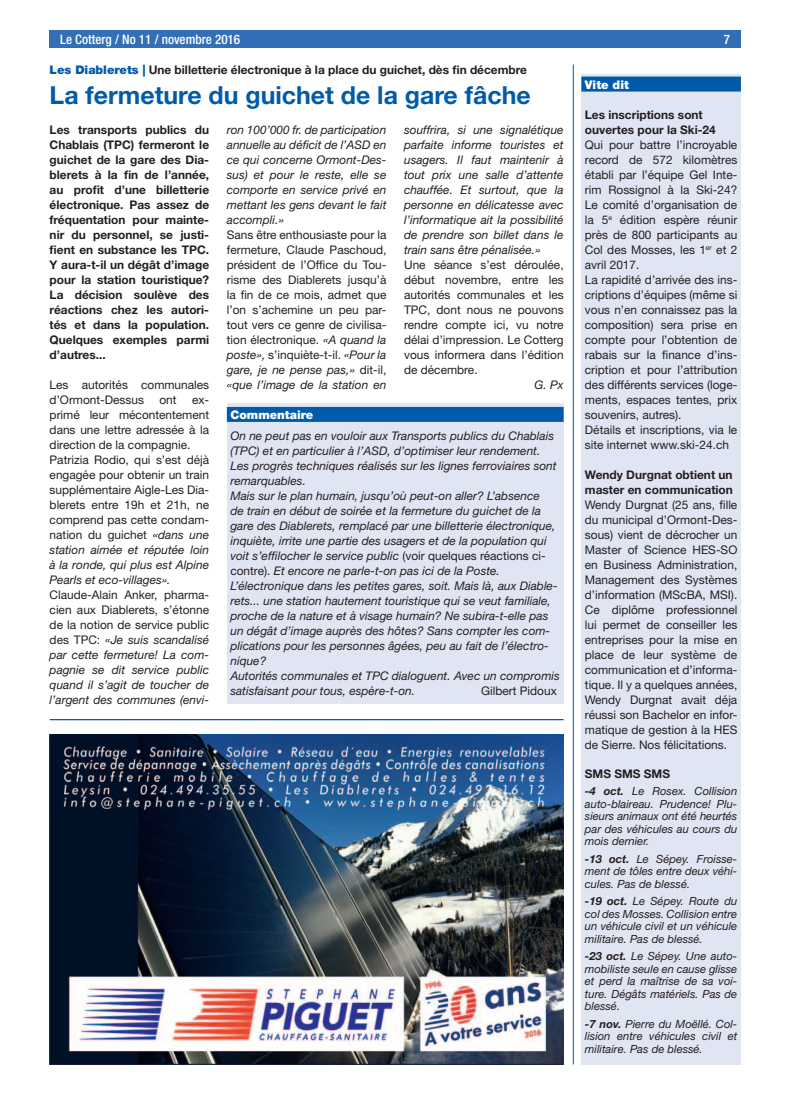
<style>
.page{position:relative;width:787px;height:1106px;background:#fff}
.page>*{position:absolute;margin:0;border:0;box-sizing:border-box;transform-origin:0 0}
.t1{font:700 24.88px "Helvetica Neue LT Std";color:#015aaa}
.t2{font:500 condensed 13.12px "Helvetica Neue LT Std";color:#fff}
.t3{font:11.88px/15px "Helvetica Neue LT Std";color:#231f20}
.t4{font:italic 11.88px/15px "Helvetica Neue LT Std";color:#231f20;text-align:justify}
.t5{font:700 11.88px/15px "Helvetica Neue LT Std";color:#231f20}
.t6{font:900 11.88px "Helvetica Neue LT Std";color:#fff}
.t7{font:italic 11.25px/12.5px "Helvetica Neue LT Std";color:#231f20;text-align:justify}
.s1{font-weight:900;color:#015aaa}
.s2{font-weight:700}
.s3{font-style:italic}
.s4{font-style:normal}
</style>
<div class="page">
<div style="left:50px;top:30px;width:691px;height:18px;background:#326fb7"></div>
<div style="left:581px;top:74px;width:160px;height:990px;background:#e0e5f3"></div>
<div style="left:581px;top:77px;width:160px;height:15px;background:#015aaa"></div>
<img style="left:50px;top:734px;width:513px;height:330px">
<div style="left:227px;top:404px;width:336px;height:300px;background:#e0e5f3"></div>
<div style="left:227px;top:407px;width:336px;height:15px;background:#015aaa"></div>
<hr style="left:50px;top:719px;width:513px;height:1px;background:#015aaa">
<hr style="left:573px;top:64px;width:1px;height:1000px;background:#015aaa">
<p class="t2" style="left:60px;top:34px;width:181px">Le Cotterg / No 11 / novembre 2016</p>
<p class="t2" style="left:724px;top:34px;width:8px">7</p>
<p class="t5" style="left:50px;top:63px;width:479px"><span class="s1">Les Diablerets |</span> Une billetterie électronique à la place du guichet, dès fin décembre</p>
<h1 class="t1" style="left:50px;top:86px;width:482px">La fermeture du guichet de la gare fâche</h1>
<p class="t5" style="left:50px;top:123px;width:161px;text-align:justify">Les transports publics du Chablais (TPC) fermeront le guichet de la gare des Dia&shy;blerets à la fin de l’année, au profit d’une billetterie électronique. Pas assez de fréquentation pour mainte&shy;nir du personnel, se justi&shy;fient en substance les TPC.<br>Y aura-t-il un dégât d’image pour la station touristique?<br>La décision soulève des réactions chez les autori&shy;tés et dans la population.<br>Quelques exemples parmi d’autres...</p>
<p class="t3" style="left:50px;top:378px;width:161px">Les autorités communales d’Ormont-Dessus</p>
<p class="t6" style="left:585px;top:80px;width:45px">Vite dit</p>
<p class="t5" style="left:585px;top:108px;width:132px">Les inscriptions sont ouvertes pour la Ski-24</p>
<p class="t3" style="left:585px;top:138px;width:154px">Qui pour battre l’incroyable record de 572 kilomètres établi par l’équipe Gel Inte&shy;rim Rossignol à la Ski-24?<br>Le comité d’organisation de la 5<sup>e</sup> édition espère réunir près de 800 participants au<br>Col des Mosses, les 1<sup>er</sup> et 2 avril 2017.<br>La rapidité d’arrivée des ins&shy;criptions d’équipes (même si vous n’en connaissez pas la composition) sera prise en compte pour l’obtention de rabais sur la finance d’ins&shy;cription et pour l’attribution des différents services (loge&shy;ments, espaces tentes, prix souvenirs, autres).<br>Détails et inscriptions, via le site internet www.ski-24.ch</p>
<p class="t5" style="left:585px;top:468px;width:149px">Wendy Durgnat obtient un master en communication</p>
<p class="t3" style="left:585px;top:498px;width:154px;text-align:justify">Wendy Durgnat (25 ans, fille du municipal d’Ormont-Des&shy;sous) vient de décrocher un Master of Science HES-SO en Business Administration, Management des Systèmes d’information (MScBA, MSI).<br>Ce diplôme professionnel lui permet de conseiller les entreprises pour la mise en place de leur système de communication et d’informa&shy;tique. Il y a quelques années, Wendy Durgnat avait déja réussi son Bachelor en infor&shy;matique de gestion à la HES de Sierre. Nos félicitations.</p>
<p class="t5" style="left:585px;top:767px;width:87px">SMS SMS SMS</p>
<p class="t7" style="left:585px;top:786px;width:154px"><span class="s2">-4 oct.</span> Le Rosex. Collision auto-blaireau. Prudence! Plu&shy;sieurs animaux ont été heurtés par des véhicules au cours du mois dernier.</p>
<p class="t7" style="left:585px;top:854px;width:154px"><span class="s2">-13 oct.</span> Le Sépey. Froisse&shy;ment de tôles entre deux véhi&shy;cules. Pas de blessé.</p>
<p class="t7" style="left:585px;top:896px;width:154px"><span class="s2">-19 oct.</span> Le Sépey. Route du col des Mosses. Collision entre un véhicule civil et un véhicule militaire. Pas de blessé.</p>
<p class="t7" style="left:585px;top:951px;width:154px"><span class="s2">-23 oct.</span> Le Sépey. Une auto&shy;mobiliste seule en cause glisse et perd la maîtrise de sa voi&shy;ture. Dégâts matériels. Pas de blessé.</p>
<p class="t7" style="left:585px;top:1019px;width:154px"><span class="s2">-7 nov.</span> Pierre du Moëllé. Col&shy;lision entre véhicules civil et militaire. Pas de blessé.</p>
<p class="t4" style="left:404px;top:123px;width:161px">souffrira, si une signalétique parfaite informe touristes et usagers. Il faut maintenir à tout prix une salle d’attente chauffée. Et surtout, que la personne en délicatesse avec l’informatique ait la possibilité de prendre son billet dans le train sans être pénalisée.»</p>
<p class="t3" style="left:404px;top:258px;width:161px;text-align:justify">Une séance s’est déroulée, début novembre, entre les autorités communales et les TPC, dont nous ne pouvons rendre compte ici, vu notre délai d’impression. Le Cotterg vous informera dans l’édition de décembre.</p>
<p class="t4" style="left:534px;top:378px;width:31px">G. Px</p>
<p class="t4" style="left:227px;top:123px;width:161px">ron 100’000 fr. de participation annuelle au déficit de l’ASD en ce qui concerne Ormont-Des&shy;sus) et pour le reste, elle se comporte en service privé en mettant les gens devant le fait accompli.»</p>
<p class="t3" style="left:227px;top:228px;width:161px;text-align:justify">Sans être enthousiaste pour la fermeture, Claude Paschoud, président de l’Office du Tou&shy;risme des Diablerets jusqu’à la fin de ce mois, admet que l’on s’achemine un peu par&shy;tout vers ce genre de civilisa&shy;tion électronique. <span class="s3">«A quand la poste»,</span> s’inquiète-t-il. <span class="s3">«Pour la gare, je ne pense pas,»</span> dit-il, <span class="s3">«que l’image de la station en</span></p>
<p class="t3" style="left:159px;top:393px;width:19px">ont</p>
<p class="t3" style="left:50px;top:393px;width:161px;text-indent:142px">ex&shy;primé leur mécontentement dans une lettre adressée à la direction de la compagnie.<br>Patrizia Rodio, qui s’est déjà engagée pour obtenir un train supplémentaire Aigle-Les Dia&shy;blerets entre 19h et 21h, ne comprend pas cette condam&shy;nation du guichet <span class="s3">«dans une station aimée et réputée loin à la ronde, qui plus est Alpine<br>Pearls et eco-villages».</span></p>
<p class="t4" style="left:50px;top:588px;width:161px"><span class="s4">Claude-Alain Anker, pharma&shy;cien aux Diablerets, s’étonne de la notion de service public des TPC:</span> «Je suis scandalisé par cette fermeture! La com&shy;pagnie se dit service public quand il s’agit de toucher de l’argent des communes (envi-</p>
<p class="t6" style="left:230px;top:410px;width:84px">Commentaire</p>
<p class="t4" style="left:230px;top:430px;width:331px;text-align:left">On ne peut pas en vouloir aux Transports publics du Chablais (TPC) et en particulier à l’ASD, d’optimiser leur rendement.<br>Les progrès techniques réalisés sur les lignes ferroviaires sont remarquables.<br>Mais sur le plan humain, jusqu’où peut-on aller? L’absence<br>de train en début de soirée et la fermeture du guichet de la gare des Diablerets, remplacé par une billetterie électronique, inquiète, irrite une partie des usagers et de la population qui voit s’effilocher le service public <span class="s4">(voir quelques réactions ci&shy;contre).</span> Et encore ne parle-t-on pas ici de la Poste.<br>L’électronique dans les petites gares, soit. Mais là, aux Diable&shy;rets... une station hautement touristique qui se veut familiale, proche de la nature et à visage humain? Ne subira-t-elle pas un dégât d’image auprès des hôtes? Sans compter les com&shy;plications pour les personnes âgées, peu au fait de l’électro&shy;nique?<br>Autorités communales et TPC dialoguent. Avec un compromis satisfaisant pour tous, espère-t-on.</p>
<p class="t3" style="left:481px;top:685px;width:77px">Gilbert Pidoux</p>
</div>
